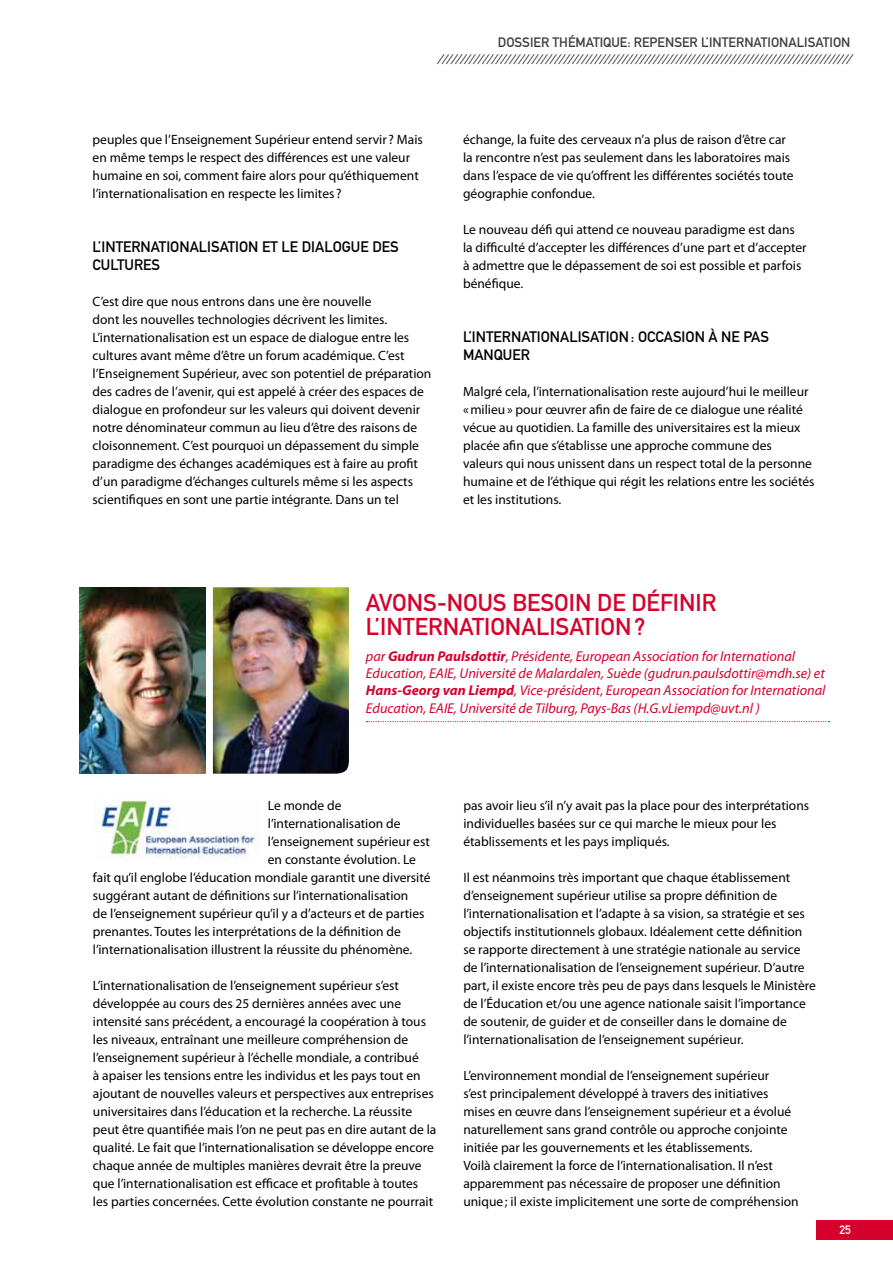
<style>
.page{position:relative;width:893px;height:1263px;background:#fff}
.page>*{position:absolute;margin:0;border:0;box-sizing:border-box;transform-origin:0 0}
.t1{font:24px "DIN Mittelschrift Std";color:#d6002d}
.t2{font:15px "DIN Mittelschrift Std";color:#000}
.t3{font:italic 14.25px/17.1px "Myriad Pro";color:#d6002d}
.t4{font:13.5px/18px "Myriad Pro";color:#000}
.t5{font:italic 13.5px "DIN Mittelschrift Std";color:#3e3d40}
.t6{font:13.5px "DIN Mittelschrift Std";color:#3e3d40}
.t7{font:12px "DIN Mittelschrift Std";color:#fff}
.s1{font-weight:700}
</style>
<div class="page">
<div style="left:816px;top:1220px;width:77px;height:20px;background:#d6002d"></div>
<svg style="left:367px;top:721px;width:463px;height:1px"></svg>
<img style="left:213px;top:587px;width:136px;height:187px">
<img style="left:79px;top:587px;width:126px;height:187px">
<img style="left:95px;top:800px;width:163px;height:60px">
<p class="t6" style="left:498px;top:34px;width:169px">DOSSIER THÉMATIQUE: REPENSER</p>
<p class="t6" style="left:701px;top:34px;width:17px">L’INTERNATIONALISATION</p>
<p class="t5" style="left:437px;top:51px;width:421px">////////////////////////////////////////////////////////////////////////////////////////////</p>
<p class="t4" style="left:93px;top:130px;width:332px">peuples que l’Enseignement Supérieur entend servir ? Mais en même temps le respect des différences est une valeur humaine en soi, comment faire alors pour qu’éthiquement l’internationalisation en respecte les limites ?</p>
<p class="t2" style="left:93px;top:238px;width:22px">L’INTERNATIONALISATION</p>
<p class="t2" style="left:262px;top:238px;width:49px">ETLEDIALOGUE</p>
<p class="t2" style="left:372px;top:238px;width:10px">DES</p>
<p class="t2" style="left:93px;top:256px;width:10px">CULTURES</p>
<p class="t4" style="left:93px;top:292px;width:340px">C’est dire que nous entrons dans une ère nouvelle<br>dont les nouvelles technologies décrivent les limites.<br>L’internationalisation est un espace de dialogue entre les cultures avant même d’être un forum académique. C’est l’Enseignement Supérieur, avec son potentiel de préparation des cadres de l’avenir, qui est appelé à créer des espaces de dialogue en profondeur sur les valeurs qui doivent devenir notre dénominateur commun au lieu d’être des raisons de cloisonnement. C’est pourquoi un dépassement du simple paradigme des échanges académiques est à faire au profit d’un paradigme d’échanges culturels même si les aspects scientifiques en sont une partie intégrante. Dans un tel</p>
<p class="t4" style="left:463px;top:130px;width:332px">échange, la fuite des cerveaux n’a plus de raison d’être car la rencontre n’est pas seulement dans les laboratoires mais dans l’espace de vie qu’offrent les différentes sociétés toute géographie confondue.</p>
<p class="t4" style="left:463px;top:220px;width:345px">Le nouveau défi qui attend ce nouveau paradigme est dans la difficulté d’accepter les différences d’une part et d’accepter à admettre que le dépassement de soi est possible et parfois bénéfique.</p>
<p class="t2" style="left:463px;top:328px;width:22px">L’INTERNATIONALISATION</p>
<p class="t2" style="left:631px;top:328px;width:26px">: OCCASION</p>
<p class="t2" style="left:708px;top:328px;width:53px">À NE PAS</p>
<p class="t2" style="left:463px;top:346px;width:11px">MANQUER</p>
<p class="t4" style="left:463px;top:382px;width:353px">Malgré cela, l’internationalisation reste aujourd’hui le meilleur «milieu» pour œuvrer afin de faire de ce dialogue une réalité vécue au quotidien. La famille des universitaires est la mieux placée afin que s’établisse une approche commune des valeurs qui nous unissent dans un respect total de la personne humaine et de l’éthique qui régit les relations entre les sociétés et les institutions.</p>
<h1 class="t1" style="left:366px;top:589px;width:29px">AVONS</h1>
<h1 class="t1" style="left:437px;top:589px;width:26px">-NOUS</h1>
<h1 class="t1" style="left:512px;top:589px;width:28px">BESOIN</h1>
<h1 class="t1" style="left:597px;top:589px;width:48px">DE DÉFINIR</h1>
<h1 class="t1" style="left:366px;top:613px;width:28px">L’INTERNATIONALISATION</h1>
<h1 class="t1" style="left:634px;top:613px;width:13px">?</h1>
<p class="t3" style="left:366px;top:648px;width:461px">par <span class="s1">Gudrun Paulsdottir</span>, Présidente, European Association for International Education, EAIE, Université de Malardalen, Suède (gudrun.paulsdottir@mdh.se) et <span class="s1">Hans-Georg van Liempd</span>, Vice-président, European Association for International Education, EAIE, Université de Tilburg, Pays-Bas (H.G.vLiempd@uvt.nl )</p>
<p class="t4" style="left:268px;top:796px;width:75px">Le monde de</p>
<p class="t4" style="left:268px;top:814px;width:134px">l’internationalisation de</p>
<p class="t4" style="left:268px;top:832px;width:163px">l’enseignement supérieur est</p>
<p class="t4" style="left:268px;top:850px;width:150px">en constante évolution. Le</p>
<p class="t4" style="left:93px;top:868px;width:339px">fait qu’il englobe l’éducation mondiale garantit une diversité</p>
<p class="t4" style="left:93px;top:886px;width:317px">suggérant autant de définitions sur l’internationalisation</p>
<p class="t4" style="left:93px;top:904px;width:333px">de l’enseignement supérieur qu’il y a d’acteurs et de parties</p>
<p class="t4" style="left:93px;top:922px;width:309px">prenantes. Toutes les interprétations de la définition de</p>
<p class="t4" style="left:93px;top:940px;width:321px">l’internationalisation illustrent la réussite du phénomène.</p>
<p class="t4" style="left:93px;top:976px;width:345px">L’internationalisation de l’enseignement supérieur s’est développée au cours des 25 dernières années avec une intensité sans précédent, a encouragé la coopération à tous les niveaux, entraînant une meilleure compréhension de l’enseignement supérieur à l’échelle mondiale, a contribué<br>à apaiser les tensions entre les individus et les pays tout en ajoutant de nouvelles valeurs et perspectives aux entreprises universitaires dans l’éducation et la recherche. La réussite peut être quantifiée mais l’on ne peut pas en dire autant de la qualité. Le fait que l’internationalisation se développe encore chaque année de multiples manières devrait être la preuve que l’internationalisation est efficace et profitable à toutes les parties concernées. Cette évolution constante ne pourrait</p>
<p class="t4" style="left:463px;top:796px;width:347px">pas avoir lieu s’il n’y avait pas la place pour des interprétations individuelles basées sur ce qui marche le mieux pour les établissements et les pays impliqués.</p>
<p class="t4" style="left:463px;top:868px;width:354px">Il est néanmoins très important que chaque établissement d’enseignement supérieur utilise sa propre définition de l’internationalisation et l’adapte à sa vision, sa stratégie et ses objectifs institutionnels globaux. Idéalement cette définition se rapporte directement à une stratégie nationale au service de l’internationalisation de l’enseignement supérieur. D’autre part, il existe encore très peu de pays dans lesquels le Ministère de l’Éducation et/ou une agence nationale saisit l’importance de soutenir, de guider et de conseiller dans le domaine de l’internationalisation de l’enseignement supérieur.</p>
<p class="t4" style="left:463px;top:1066px;width:337px">L’environnement mondial de l’enseignement supérieur<br>s’est principalement développé à travers des initiatives mises en œuvre dans l’enseignement supérieur et a évolué naturellement sans grand contrôle ou approche conjointe initiée par les gouvernements et les établissements.<br>Voilà clairement la force de l’internationalisation. Il n’est apparemment pas nécessaire de proposer une définition unique; il existe implicitement une sorte de compréhension</p>
<p class="t7" style="left:839px;top:1223px;width:13px">25</p>
</div>
